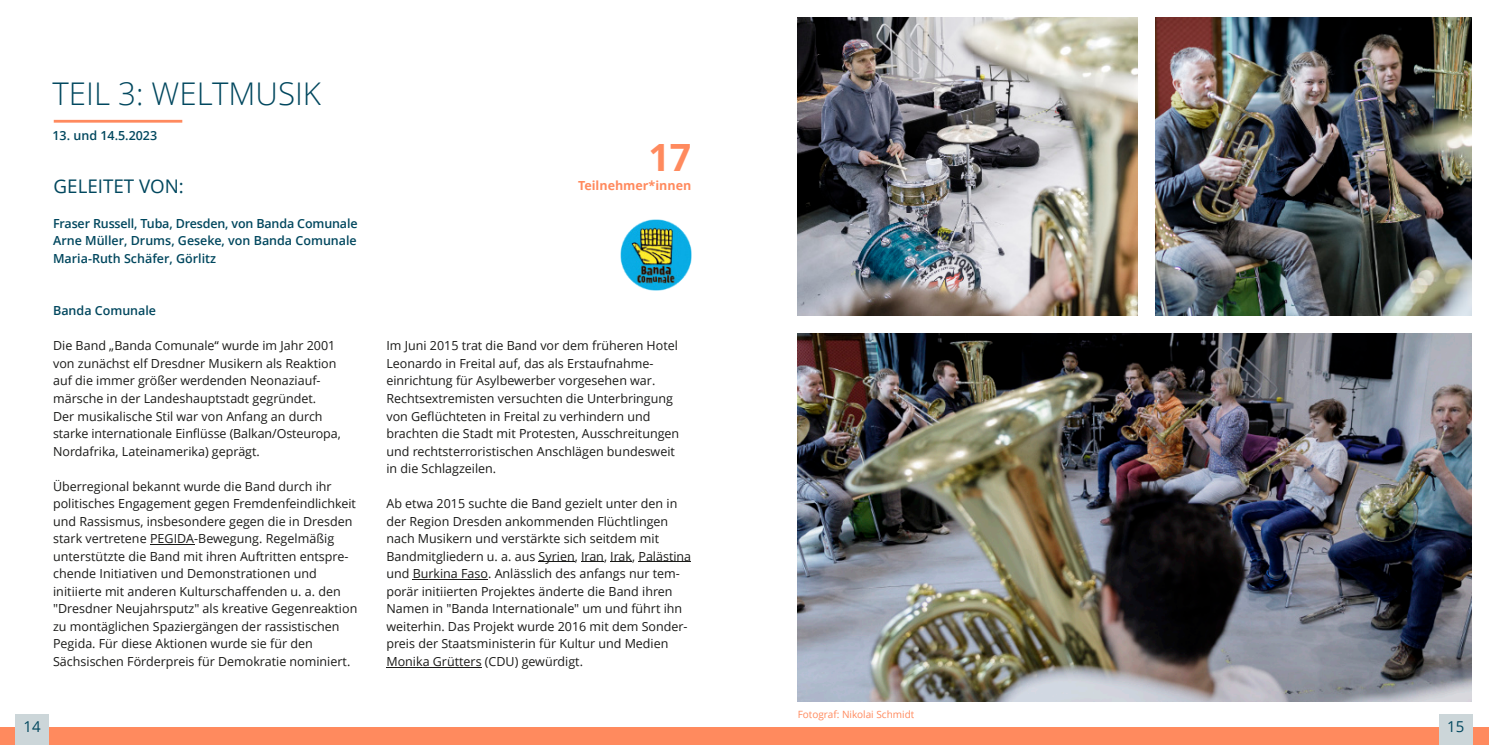
<style>
.page{position:relative;width:1489px;height:745px;background:#fff}
.page>*{position:absolute;margin:0;border:0;box-sizing:border-box;transform-origin:0 0}
.t1{font:700 37.5px "Open Sans";color:#ff8a5e}
.t2{font:300 31.25px "Open Sans";color:#00475e}
.t3{font:18.75px "Open Sans";color:#00475e}
.t4{font:15px "Open Sans";color:#00475e}
.t5{font:12.5px/17.5px "Open Sans";color:#1a1a18}
.t6{font:600 12.5px/17.5px "Open Sans";color:#00475e;text-align:justify}
.t7{font:700 12.5px "Open Sans";color:#ff8a5e}
.t8{font:10px "Open Sans";color:#ff8a5e}
</style>
<div class="page">
<div style="left:0;top:726px;width:744px;height:18px;background:#ff8a5e"></div>
<div style="left:15px;top:713px;width:34px;height:31px;background:#ccd6d9"></div>
<div style="left:744px;top:726px;width:744px;height:18px;background:#ff8a5e"></div>
<div style="left:1438px;top:713px;width:34px;height:31px;background:#ccd6d9"></div>
<hr style="left:54px;top:120px;width:128px;height:3px;background:#ff8a5e">
<hr style="left:150px;top:543px;width:44px;height:1px;background:#1a1a18">
<hr style="left:538px;top:561px;width:36px;height:1px;background:#1a1a18">
<svg style="left:581px;top:561px;width:23px;height:1px"></svg>
<svg style="left:610px;top:561px;width:22px;height:1px"></svg>
<hr style="left:638px;top:561px;width:53px;height:1px;background:#1a1a18">
<hr style="left:412px;top:578px;width:76px;height:1px;background:#1a1a18">
<hr style="left:386px;top:666px;width:95px;height:1px;background:#1a1a18">
<img style="left:620px;top:219px;width:71px;height:71px">
<img style="left:797px;top:333px;width:673px;height:367px">
<img style="left:797px;top:18px;width:340px;height:297px">
<img style="left:1155px;top:18px;width:315px;height:297px">
<h2 class="t2" style="left:52px;top:81px;width:270px">TEIL 3: WELTMUSIK</h2>
<p class="t6" style="left:52px;top:128px;width:106px">13. und 14.5.2023</p>
<h1 class="t1" style="left:648px;top:142px;width:44px">17</h1>
<h3 class="t3" style="left:54px;top:178px;width:132px">GELEITET VON:</h3>
<p class="t7" style="left:578px;top:180px;width:115px">Teilnehmer*innen</p>
<p class="t6" style="left:53px;top:215px;width:306px">Fraser Russell, Tuba, Dresden, von Banda Comunale Arne Müller, Drums, Geseke, von Banda Comunale Maria-Ruth Schäfer, Görlitz</p>
<p class="t6" style="left:53px;top:303px;width:105px">Banda Comunale</p>
<p class="t5" style="left:53px;top:338px;width:289px">Die Band „Banda Comunale“ wurde im Jahr 2001 von zunächst elf Dresdner Musikern als Reaktion auf die immer größer werdenden Neonaziauf&shy;märsche in der Landeshauptstadt gegründet.<br>Der musikalische Stil war von Anfang an durch starke internationale Einflüsse (Balkan/Osteuropa, Nordafrika, Lateinamerika) geprägt.</p>
<p class="t5" style="left:53px;top:478px;width:306px">Überregional bekannt wurde die Band durch ihr politisches Engagement gegen Fremdenfeindlichkeit und Rassismus, insbesondere gegen die in Dresden stark vertretene PEGIDA-Bewegung. Regelmäßig unterstützte die Band mit ihren Auftritten entspre&shy;chende Initiativen und Demonstrationen und initiierte mit anderen Kulturschaffenden u. a. den "Dresdner Neujahrsputz" als kreative Gegenreaktion zu montäglichen Spaziergängen der rassistischen Pegida. Für diese Aktionen wurde sie für den Sächsischen Förderpreis für Demokratie nominiert.</p>
<p class="t5" style="left:386px;top:338px;width:294px">Im Juni 2015 trat die Band vor dem früheren Hotel Leonardo in Freital auf, das als Erstaufnahme&shy;einrichtung für Asylbewerber vorgesehen war.<br>Rechtsextremisten versuchten die Unterbringung von Geflüchteten in Freital zu verhindern und brachten die Stadt mit Protesten, Ausschreitungen und rechtsterroristischen Anschlägen bundesweit in die Schlagzeilen.</p>
<p class="t5" style="left:386px;top:495px;width:306px">Ab etwa 2015 suchte die Band gezielt unter den in der Region Dresden ankommenden Flüchtlingen nach Musikern und verstärkte sich seitdem mit Bandmitgliedern u. a. aus Syrien, Iran, Irak, Palästina und Burkina Faso. Anlässlich des anfangs nur tem&shy;porär initiierten Projektes änderte die Band ihren Namen in "Banda Internationale" um und führt ihn weiterhin. Das Projekt wurde 2016 mit dem Sonder&shy;preis der Staatsministerin für Kultur und Medien Monika Grütters (CDU) gewürdigt.</p>
<p class="t8" style="left:797px;top:710px;width:118px">Fotograf: Nikolai Schmidt</p>
<p class="t4" style="left:23px;top:720px;width:19px">14</p>
<p class="t4" style="left:1446px;top:720px;width:19px">15</p>
</div>
